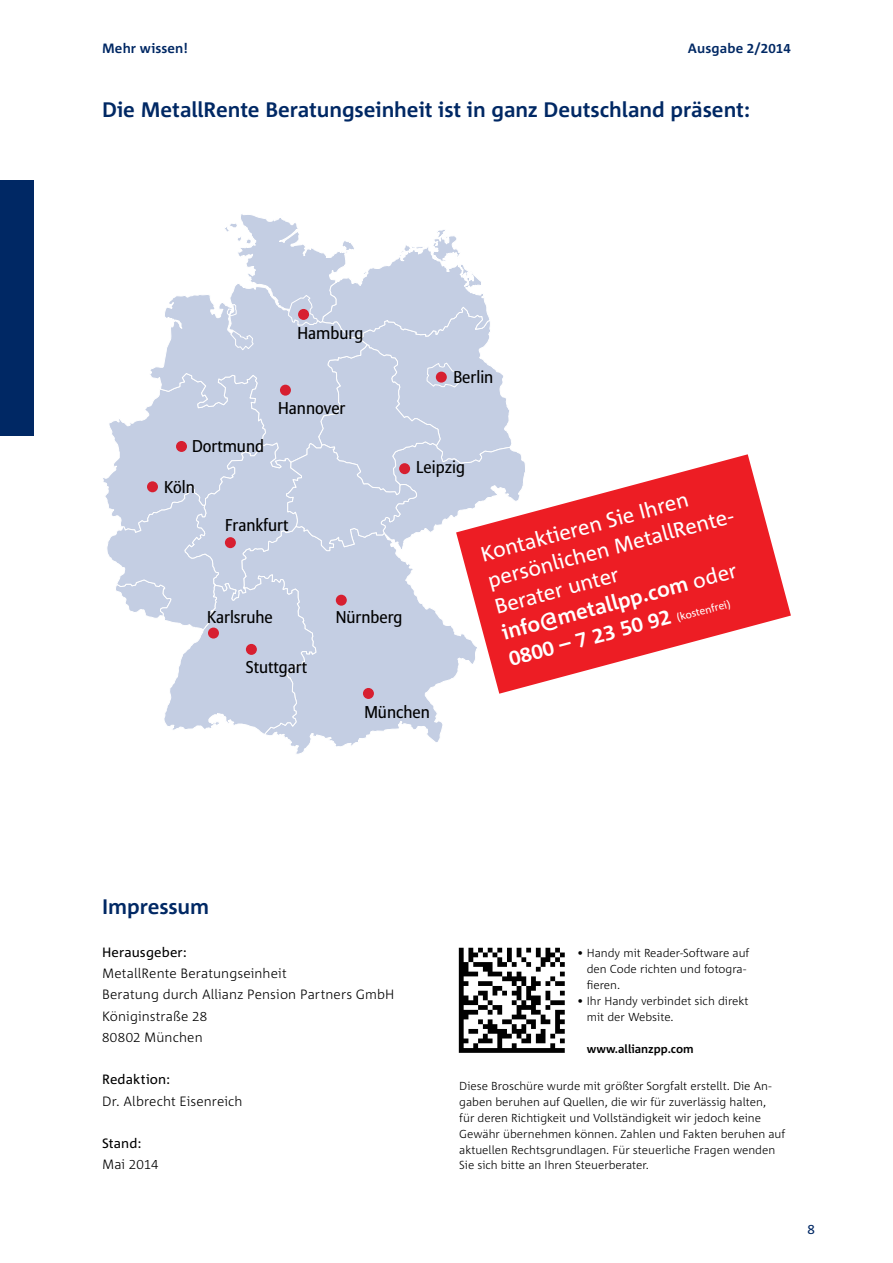
<style>
.page{position:relative;width:893px;height:1263px;background:#fff}
.page>*{position:absolute;margin:0;border:0;box-sizing:border-box;transform-origin:0 0}
.t1{font:21px/27px "Corpid";color:#fff}
.t2{font:700 21px "Corpid";letter-spacing:-.005em;color:#002864}
.t3{font:16.95px "Allianz Sans";color:#000}
.t4{font:300 13.5px/21.3px "Corpid";letter-spacing:.005em;color:#000}
.t5{font:13.5px "Corpid";letter-spacing:.01em;color:#000}
.t6{font:700 13.5px "Corpid";letter-spacing:.01em;color:#002864}
.t7{font:13.5px "Corpid";color:#002864}
.t8{font:300 11.7px/15.9px "Corpid";color:#000}
.t9{font:700 11.7px "Corpid";color:#000}
.s1{font-weight:700}
.s2{font-size:10.5px}
</style>
<div class="page">
<div style="left:0;top:181px;width:34px;height:255px;background:#002864"></div>
<img style="left:458px;top:947px;width:107px;height:106px">
<svg style="left:284px;top:735px;width:156px;height:19px"></svg>
<svg style="left:103px;top:214px;width:417px;height:521px"></svg>
<div style="left:280px;top:385px;width:11px;height:11px;background:#d71f30;border-radius:50%"></div>
<div style="left:436px;top:372px;width:11px;height:11px;background:#d71f30;border-radius:50%"></div>
<div style="left:147px;top:481px;width:11px;height:11px;background:#d71f30;border-radius:50%"></div>
<div style="left:176px;top:441px;width:11px;height:11px;background:#d71f30;border-radius:50%"></div>
<div style="left:298px;top:309px;width:11px;height:11px;background:#d71f30;border-radius:50%"></div>
<div style="left:225px;top:537px;width:11px;height:11px;background:#d71f30;border-radius:50%"></div>
<div style="left:246px;top:644px;width:11px;height:11px;background:#d71f30;border-radius:50%"></div>
<div style="left:336px;top:595px;width:11px;height:11px;background:#d71f30;border-radius:50%"></div>
<div style="left:363px;top:688px;width:11px;height:11px;background:#d71f30;border-radius:50%"></div>
<div style="left:208px;top:628px;width:11px;height:10px;background:#d71f30;border-radius:50%"></div>
<div style="left:399px;top:463px;width:11px;height:11px;background:#d71f30;border-radius:50%"></div>
<svg style="left:456px;top:454px;width:335px;height:240px;fill:#ed1d24"></svg>
<p class="t6" style="left:102px;top:40px;width:87px">Mehr wissen!</p>
<p class="t6" style="left:688px;top:40px;width:104px">Ausgabe 2/2014</p>
<h1 class="t2" style="left:102px;top:97px;width:649px">Die MetallRente Beratungseinheit ist in ganz Deutschland präsent:</h1>
<h2 class="t3" style="left:298px;top:323px;width:67px">Hamburg</h2>
<h2 class="t3" style="left:192px;top:436px;width:73px">Dortmund</h2>
<h2 class="t3" style="left:164px;top:477px;width:32px">Köln</h2>
<h2 class="t3" style="left:278px;top:398px;width:69px">Hannover</h2>
<h2 class="t3" style="left:225px;top:515px;width:65px">Frankfurt</h2>
<h2 class="t3" style="left:207px;top:606px;width:67px">Karlsruhe</h2>
<h2 class="t3" style="left:246px;top:657px;width:63px">Stuttgart</h2>
<h2 class="t3" style="left:336px;top:607px;width:68px">Nürnberg</h2>
<h2 class="t3" style="left:453px;top:367px;width:41px">Berlin</h2>
<h2 class="t3" style="left:416px;top:457px;width:50px">Leipzig</h2>
<h1 class="t1" style="left:478px;top:541px;width:259px;rotate:-15deg">Kontaktieren Sie Ihren persönlichen MetallRente-<br>Berater unter <span class="s1">info@metallpp.com</span> oder<br><span class="s1">0800 – 7 23 50 92</span> <span class="s2">(kostenfrei)</span></h1>
<h2 class="t3" style="left:364px;top:702px;width:67px">München</h2>
<h1 class="t2" style="left:102px;top:894px;width:108px">Impressum</h1>
<p class="t5" style="left:102px;top:944px;width:86px">Herausgeber:</p>
<p class="t4" style="left:102px;top:962px;width:294px">MetallRente Beratungseinheit<br>Beratung durch Allianz Pension Partners GmbH<br>Königinstraße 28<br>80802 München</p>
<p class="t5" style="left:102px;top:1071px;width:70px">Redaktion:</p>
<p class="t4" style="left:102px;top:1090px;width:142px">Dr. Albrecht Eisenreich</p>
<p class="t5" style="left:102px;top:1135px;width:41px">Stand:</p>
<p class="t4" style="left:102px;top:1154px;width:58px">Mai 2014</p>
<p class="t8" style="left:587px;top:945px;width:164px;text-indent:-10px">• Handy mit Reader-Software auf den Code richten und fotogra&shy;fieren.</p>
<p class="t8" style="left:587px;top:992px;width:163px;text-indent:-10px">• Ihr Handy verbindet sich direkt mit der Website.</p>
<p class="t9" style="left:587px;top:1041px;width:108px">www.allianzpp.com</p>
<p class="t8" style="left:459px;top:1077px;width:328px">Diese Broschüre wurde mit größter Sorgfalt erstellt. Die An&shy;gaben beruhen auf Quellen, die wir für zuverlässig halten,<br>für deren Richtigkeit und Vollständigkeit wir jedoch keine Gewähr übernehmen können. Zahlen und Fakten beruhen auf aktuellen Rechtsgrundlagen. Für steuerliche Fragen wenden Sie sich bitte an Ihren Steuerberater.</p>
<p class="t7" style="left:807px;top:1221px;width:9px">8</p>
</div>
